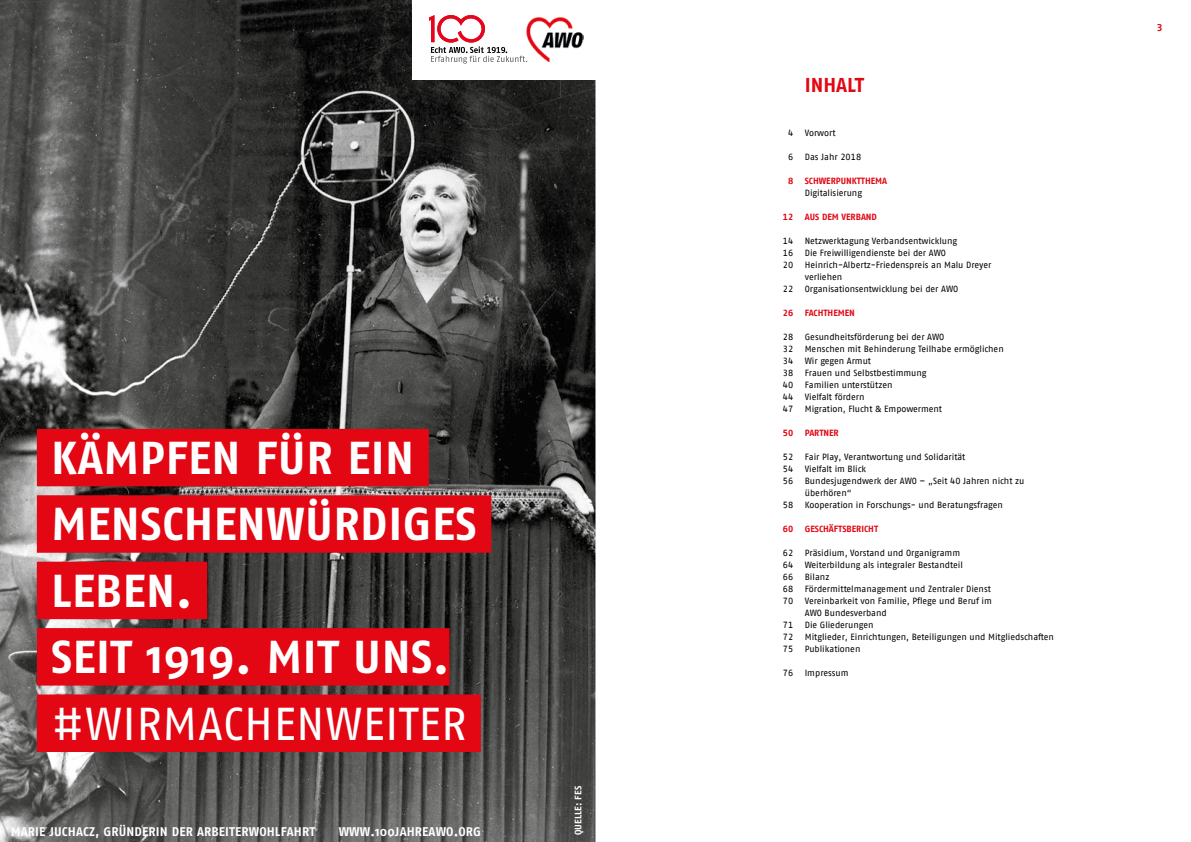
<style>
.page{position:relative;width:1191px;height:842px;background:#fff}
.page>*{position:absolute;margin:0;border:0;box-sizing:border-box;transform-origin:0 0}
.t1{font:700 46.1px/66.4px "Fago No";letter-spacing:.01em;color:#fff}
.t2{font:46.1px "Fago No";letter-spacing:.01em;color:#fff}
.t3{font:700 20px "AWO Fago Office";color:#e30613}
.t4{font:700 12.6px "Fago No";letter-spacing:.01em;color:#fff}
.t5{font:700 10px "AWO Fago Office";color:#e30613}
.t6{font:700 9.4px "Fago No";letter-spacing:.01em;color:#fff}
.t7{font:9px/12px "AWO Fago Office";color:#000;text-align:justify}
.t8{font:700 9px "AWO Fago Office";color:#e30613}
</style>
<div class="page">
<img style="left:0;top:0;width:595px;height:842px">
<div style="left:37px;top:429px;width:392px;height:57px;background:#e30613"></div>
<div style="left:37px;top:495px;width:454px;height:58px;background:#e30613"></div>
<div style="left:37px;top:562px;width:170px;height:57px;background:#e30613"></div>
<div style="left:37px;top:628px;width:412px;height:58px;background:#e30613"></div>
<div style="left:37px;top:694px;width:444px;height:58px;background:#e30613"></div>
<div style="left:412px;top:0;width:183px;height:79px;background:#fff"></div>
<img style="left:527px;top:17px;width:56px;height:44px">
<svg style="left:430px;top:15px;width:97px;height:49px"></svg>
<h1 class="t1" style="left:51px;top:424px;width:427px">KÄMPFEN FÜR EIN<br>MENSCHENWÜRDIGES<br>LEBEN.<br>SEIT 1919. MIT UNS.</h1>
<h1 class="t2" style="left:51px;top:697px;width:417px">#WIRMACHENWEITER</h1>
<h3 class="t4" style="left:11px;top:824px;width:306px">MARIE JUCHACZ, GRÜNDERIN DER ARBEITERWOHLFAHRT</h3>
<h3 class="t4" style="left:339px;top:824px;width:144px">WWW.100JAHREAWO.ORG</h3>
<p class="t6" style="left:572px;top:835px;width:51px;rotate:-90deg">QUELLE: FES</p>
<p class="t7" style="left:788px;top:127px;width:7px">4</p>
<p class="t7" style="left:788px;top:151px;width:7px">6</p>
<p class="t8" style="left:788px;top:176px;width:7px">8</p>
<p class="t8" style="left:783px;top:212px;width:12px">12</p>
<p class="t7" style="left:783px;top:235px;width:12px">14<br>16<br>20</p>
<p class="t7" style="left:783px;top:283px;width:12px">22</p>
<p class="t8" style="left:783px;top:308px;width:12px">26</p>
<p class="t7" style="left:783px;top:331px;width:12px">28<br>32<br>34<br>38<br>40<br>44<br>47</p>
<p class="t8" style="left:783px;top:428px;width:12px">50</p>
<p class="t7" style="left:783px;top:451px;width:12px">52<br>54<br>56</p>
<p class="t7" style="left:783px;top:499px;width:12px">58</p>
<p class="t8" style="left:783px;top:524px;width:12px">60</p>
<p class="t7" style="left:783px;top:547px;width:12px">62<br>64<br>66<br>68<br>70</p>
<p class="t7" style="left:783px;top:619px;width:12px">71<br>72<br>75</p>
<p class="t7" style="left:783px;top:667px;width:12px">76</p>
<h2 class="t3" style="left:804px;top:74px;width:61px">INHALT</h2>
<p class="t7" style="left:804px;top:127px;width:32px">Vorwort</p>
<p class="t7" style="left:804px;top:151px;width:58px">Das Jahr 2018</p>
<p class="t8" style="left:804px;top:176px;width:84px">SCHWERPUNKTTHEMA</p>
<p class="t7" style="left:804px;top:187px;width:59px">Digitalisierung</p>
<p class="t8" style="left:804px;top:212px;width:74px">AUS DEM VERBAND</p>
<p class="t7" style="left:804px;top:235px;width:188px;text-align:left">Netzwerktagung Verbandsentwicklung<br>Die Freiwilligendienste bei der AWO Heinrich-Albertz-Friedenspreis an Malu Dreyer verliehen<br>Organisationsentwicklung bei der AWO</p>
<p class="t8" style="left:804px;top:308px;width:52px">FACHTHEMEN</p>
<p class="t7" style="left:804px;top:331px;width:200px;text-align:left">Gesundheitsförderung bei der AWO<br>Menschen mit Behinderung Teilhabe ermöglichen<br>Wir gegen Armut<br>Frauen und Selbstbestimmung<br>Familien unterstützen<br>Vielfalt fördern<br>Migration, Flucht &amp; Empowerment</p>
<p class="t8" style="left:804px;top:428px;width:35px">PARTNER</p>
<p class="t7" style="left:804px;top:451px;width:221px;text-align:left">Fair Play, Verantwortung und Solidarität<br>Vielfalt im Blick<br>Bundesjugendwerk der AWO – „Seit 40 Jahren nicht zu überhören“<br>Kooperation in Forschungs- und Beratungsfragen</p>
<p class="t8" style="left:804px;top:524px;width:75px">GESCHÄFTSBERICHT</p>
<p class="t7" style="left:804px;top:547px;width:251px;text-align:left">Präsidium, Vorstand und Organigramm<br>Weiterbildung als integraler Bestandteil<br>Bilanz<br>Fördermittelmanagement und Zentraler Dienst<br>Vereinbarkeit von Familie, Pflege und Beruf im<br>AWO Bundesverband<br>Die Gliederungen<br>Mitglieder, Einrichtungen, Beteiligungen und Mitgliedschaften Publikationen</p>
<p class="t7" style="left:804px;top:667px;width:45px">Impressum</p>
<p class="t5" style="left:1156px;top:21px;width:7px">3</p>
</div>
